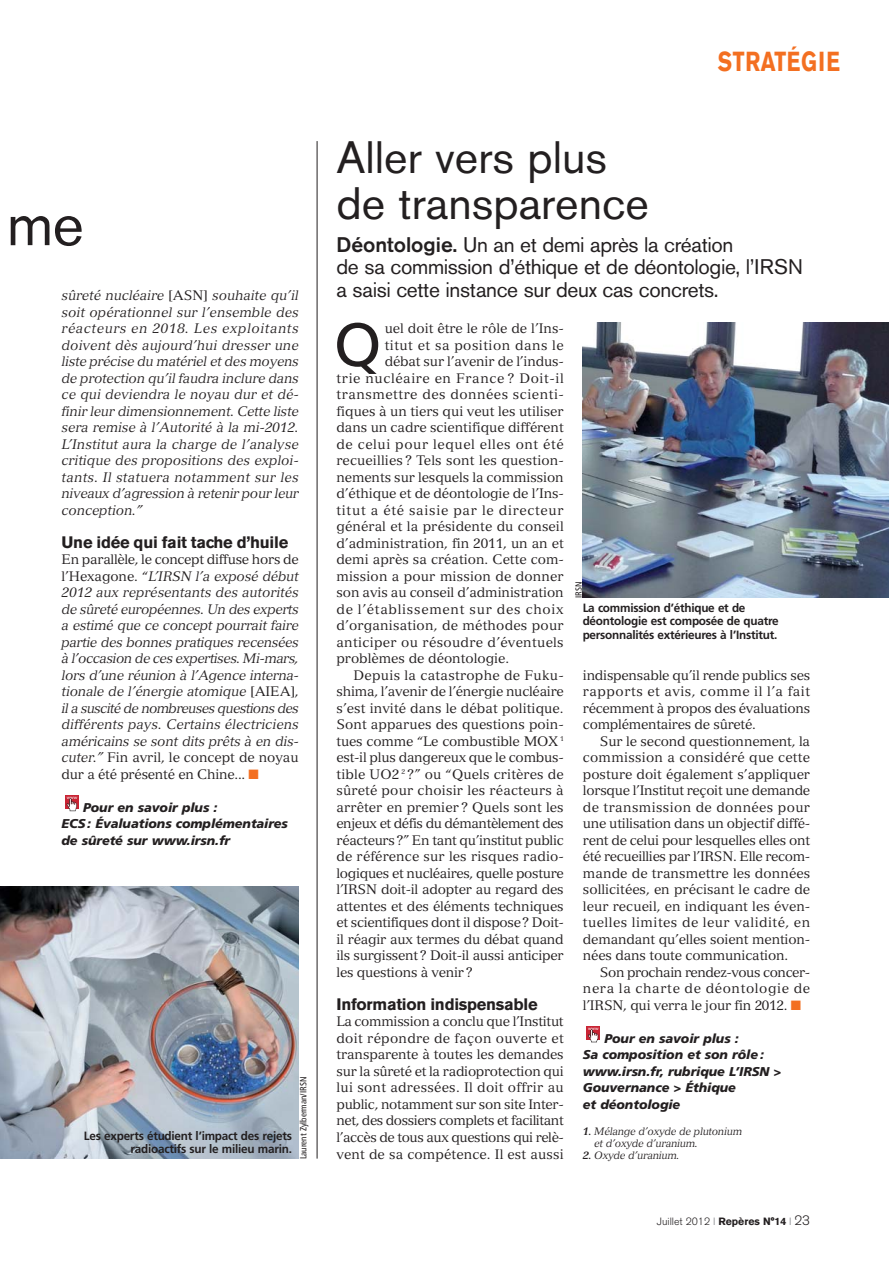
<style>
.page{position:relative;width:889px;height:1261px;background:#fff}
.page>*{position:absolute;margin:0;border:0;box-sizing:border-box;transform-origin:0 0}
.t1{font:61.2px "Frutiger";color:#231f20}
.t2{font:60px "Akzidenz Grotesk BE";color:#231f20}
.t3{font:45px/46.5px "Akzidenz Grotesk BE";color:#231f20}
.t4{font:700 27.3px "Akzidenz Grotesk BE";letter-spacing:.03em;color:#f36f21;scale:.77 1}
.t5{font:21px/22.5px "Akzidenz Grotesk BE";letter-spacing:-.015em;color:#231f20}
.t6{font:700 16.5px "Akzidenz Grotesk BE";letter-spacing:-.015em;color:#231f20}
.t7{font:13.5px/16.5px "Versailles";color:#231f20;text-align:justify}
.t8{font:italic 13.5px/16.5px "Versailles";letter-spacing:-.01em;color:#231f20;text-align:justify}
.t9{font:13.5px "Versailles";letter-spacing:-.02em;color:#231f20}
.t10{font:13.5px "Versailles";letter-spacing:.045em;color:#231f20}
.t11{font:13.5px "Versailles";letter-spacing:.02em;color:#231f20}
.t12{font:13.5px "Versailles";letter-spacing:.035em;color:#231f20}
.t13{font:13.5px "Versailles";letter-spacing:-.025em;color:#231f20}
.t14{font:13.5px "Versailles";letter-spacing:-.03em;color:#231f20}
.t15{font:13.5px "Versailles";letter-spacing:.05em;color:#231f20}
.t16{font:13.5px "Versailles";letter-spacing:.055em;color:#231f20}
.t17{font:italic 900 12.75px/16.5px "Frutiger";letter-spacing:-.005em;color:#231f20}
.t18{font:700 12px/13.5px "Frutiger";letter-spacing:-.02em;color:#231f20}
.t19{font:italic 10.5px/12px "Versailles";letter-spacing:-.015em;color:#231f20}
.t20{font:300 10.5px "Akzidenz Grotesk BE";color:#231f20}
.t21{font:condensed 9px "Frutiger";color:#231f20}
.t22{font:4.8px "Akzidenz Grotesk BE";color:#fff}
.s1{font-style:normal}
.s2{color:#f36f21}
.s3{font-weight:500}
.s4{font-weight:700}
.s5{color:#808285}
.s6{font-size:13.5px}
</style>
<div class="page">
<div style="left:65px;top:794px;width:14px;height:14px;background:#c92434"></div>
<svg style="left:67px;top:798px;width:10px;height:13px"></svg>
<div style="left:586px;top:1025px;width:14px;height:14px;background:#c92434"></div>
<svg style="left:588px;top:1029px;width:10px;height:13px"></svg>
<hr style="left:317px;top:141px;width:1px;height:1017px;background:#231f20">
<img style="left:583px;top:323px;width:306px;height:274px">
<img style="left:0;top:886px;width:298px;height:272px">
<h2 class="t2" style="left:7px;top:203px;width:78px">me</h2>
<p class="t8" style="left:62px;top:288px;width:239px">sûreté nucléaire <span class="s1">[ASN]</span> souhaite qu’il soit opérationnel sur l’ensemble des réacteurs en 2018. Les exploitants doivent dès aujourd’hui dresser une liste précise du matériel et des moyens de protection qu’il faudra inclure dans ce qui deviendra le noyau dur et dé&shy;finir leur dimensionnement. Cette liste sera remise à l’Autorité à la mi-2012.<br>L’Institut aura la charge de l’analyse critique des propositions des exploi&shy;tants. Il statuera notamment sur les niveaux d’agression à retenir pour leur conception.”</p>
<p class="t6" style="left:62px;top:536px;width:228px">Une idée qui fait tache d’huile</p>
<p class="t8" style="left:62px;top:552px;width:239px"><span class="s1">En parallèle, le concept diffuse hors de l’Hexagone. “</span>L’IRSN l’a exposé début 2012 aux représentants des autorités de sûreté européennes. Un des experts a estimé que ce concept pourrait faire partie des bonnes pratiques recensées à l’occasion de ces expertises. Mi-mars, lors d’une réunion à l’Agence interna&shy;tionale de l’énergie atomique <span class="s1">[AIEA], </span>il a suscité de nombreuses questions des différents pays. Certains électriciens américains se sont dits prêts à en dis&shy;cuter.” <span class="s1">Fin avril, le concept de noyau dur a été présenté en Chine...</span> <span class="s2">■</span></p>
<p class="t17" style="left:62px;top:800px;width:228px;text-indent:22px">Pour en savoir plus :<br>ECS: Évaluations complémentaires de sûreté sur www.irsn.fr</p>
<p class="t22" style="left:67px;top:795px;width:12px">www</p>
<p class="t18" style="left:84px;top:1129px;width:210px;text-align:right">Les experts étudient l’impact des rejets radioactifs sur le milieu marin.</p>
<p class="t21" style="left:300px;top:1159px;width:84px;rotate:-90deg">Laurent Zylberman/IRSN</p>
<h3 class="t3" style="left:336px;top:138px;width:314px">Aller vers plus de transparence</h3>
<h3 class="t4" style="left:718px;top:52px;width:160px">STRATÉGIE</h3>
<h3 class="t5" style="left:336px;top:235px;width:468px"><span class="s3">Déontologie.</span> Un an et demi après la création<br>de sa commission d’éthique et de déontologie, l’IRSN a saisi cette instance sur deux cas concrets.</h3>
<h1 class="t1" style="left:334px;top:320px;width:49px">Q</h1>
<p class="t7" style="left:385px;top:321px;width:180px">uel doit être le rôle de l’Ins-</p>
<p class="t12" style="left:385px;top:340px;width:181px">titut et sa position dans le</p>
<p class="t7" style="left:385px;top:354px;width:181px">débat sur l’avenir de l’indus-</p>
<p class="t10" style="left:336px;top:373px;width:229px">trie nucléaire en France ? Doit-il</p>
<p class="t12" style="left:336px;top:389px;width:229px">transmettre des données scienti-</p>
<p class="t7" style="left:336px;top:404px;width:229px">fiques à un tiers qui veut les utiliser</p>
<p class="t7" style="left:336px;top:420px;width:229px">dans un cadre scientifique différent</p>
<p class="t10" style="left:336px;top:439px;width:229px">de celui pour lequel elles ont été</p>
<p class="t7" style="left:336px;top:453px;width:229px">recueillies ? Tels sont les question-</p>
<p class="t7" style="left:336px;top:470px;width:229px">nements sur lesquels la commission</p>
<p class="t7" style="left:336px;top:486px;width:229px">d’éthique et de déontologie de l’Ins-</p>
<p class="t15" style="left:336px;top:505px;width:229px">titut a été saisie par le directeur</p>
<p class="t7" style="left:336px;top:519px;width:229px">général et la présidente du conseil</p>
<p class="t7" style="left:336px;top:536px;width:229px">d’administration, fin 2011, un an et</p>
<p class="t7" style="left:336px;top:552px;width:229px">demi après sa création. Cette com-</p>
<p class="t7" style="left:336px;top:569px;width:229px">mission a pour mission de donner</p>
<p class="t7" style="left:336px;top:585px;width:229px">son avis au conseil d’administration</p>
<p class="t16" style="left:336px;top:604px;width:229px">de l’établissement sur des choix</p>
<p class="t7" style="left:336px;top:618px;width:229px">d’organisation, de méthodes pour</p>
<p class="t11" style="left:336px;top:637px;width:229px">anticiper ou résoudre d’éventuels</p>
<p class="t7" style="left:336px;top:651px;width:174px">problèmes de déontologie.</p>
<p class="t11" style="left:353px;top:670px;width:212px">Depuis la catastrophe de Fuku-</p>
<p class="t7" style="left:336px;top:684px;width:229px">shima, l’avenir de l’énergie nucléaire</p>
<p class="t7" style="left:336px;top:701px;width:229px">s’est invité dans le débat politique.</p>
<p class="t7" style="left:336px;top:717px;width:229px">Sont apparues des questions poin-</p>
<p class="t7" style="left:336px;top:734px;width:229px">tues comme “Le combustible MOX <sup>1</sup></p>
<p class="t7" style="left:336px;top:750px;width:229px">est-il plus dangereux que le combus-</p>
<p class="t7" style="left:336px;top:767px;width:229px">tible UO2 <sup>2</sup> ?” ou “Quels critères de</p>
<p class="t7" style="left:336px;top:783px;width:229px">sûreté pour choisir les réacteurs à</p>
<p class="t7" style="left:336px;top:800px;width:229px">arrêter en premier ? Quels sont les</p>
<p class="t14" style="left:336px;top:818px;width:229px">enjeux et défis du démantèlement des</p>
<p class="t13" style="left:336px;top:835px;width:229px">réacteurs?” En tant qu’institut public</p>
<p class="t7" style="left:336px;top:849px;width:229px">de référence sur les risques radio-</p>
<p class="t9" style="left:336px;top:868px;width:229px">logiques et nucléaires, quelle posture</p>
<p class="t7" style="left:336px;top:882px;width:229px">l’IRSN doit-il adopter au regard des</p>
<p class="t7" style="left:336px;top:899px;width:229px">attentes et des éléments techniques</p>
<p class="t9" style="left:336px;top:917px;width:229px">et scientifiques dont il dispose? Doit-</p>
<p class="t7" style="left:336px;top:932px;width:229px">il réagir aux termes du débat quand</p>
<p class="t7" style="left:336px;top:948px;width:229px">ils surgissent? Doit-il aussi anticiper</p>
<p class="t7" style="left:336px;top:965px;width:138px">les questions à venir?</p>
<p class="t6" style="left:336px;top:998px;width:203px">Information indispensable</p>
<p class="t7" style="left:336px;top:1014px;width:229px">La commission a conclu que l’Institut doit répondre de façon ouverte et transparente à toutes les demandes sur la sûreté et la radioprotection qui lui sont adressées. Il doit offrir au public, notamment sur son site Inter&shy;net, des dossiers complets et facilitant l’accès de tous aux questions qui relè&shy;vent de sa compétence. Il est aussi</p>
<p class="t21" style="left:575px;top:597px;width:18px;rotate:-90deg">IRSN</p>
<p class="t18" style="left:582px;top:601px;width:198px">La commission d’éthique et de déontologie est composée de quatre personnalités extérieures à l’Institut.</p>
<p class="t7" style="left:583px;top:668px;width:229px">indispensable qu’il rende publics ses rapports et avis, comme il l’a fait récemment à propos des évaluations complémentaires de sûreté.</p>
<p class="t7" style="left:583px;top:734px;width:229px;text-indent:17px">Sur le second questionnement, la commission a considéré que cette posture doit également s’appliquer lorsque l’Institut reçoit une demande de transmission de données pour une utilisation dans un objectif diffé&shy;rent de celui pour lesquelles elles ont été recueillies par l’IRSN. Elle recom&shy;mande de transmettre les données sollicitées, en précisant le cadre de leur recueil, en indiquant les éven&shy;tuelles limites de leur validité, en demandant qu’elles soient mention&shy;nées dans toute communication.</p>
<p class="t7" style="left:583px;top:965px;width:229px;text-indent:17px">Son prochain rendez-vous concer&shy;nera la charte de déontologie de l’IRSN, qui verra le jour fin 2012. <span class="s2">■</span></p>
<p class="t17" style="left:583px;top:1031px;width:200px;text-indent:22px">Pour en savoir plus :<br>Sa composition et son rôle: www.irsn.fr, rubrique L’IRSN &gt;<br>Gouvernance &gt; Éthique<br>et déontologie</p>
<p class="t22" style="left:588px;top:1026px;width:12px">www</p>
<p class="t19" style="left:594px;top:1125px;width:149px;text-indent:-12px"><span class="s4">1.</span> Mélange d’oxyde de plutonium et d’oxyde d’uranium.</p>
<p class="t19" style="left:582px;top:1149px;width:98px"><span class="s4">2.</span> Oxyde d’uranium.</p>
<p class="t20" style="left:657px;top:1217px;width:155px">Juillet 2012 <span class="s5">I</span> <span class="s4">Repères N°14</span> <span class="s5">I</span> <span class="s6">23</span></p>
</div>
